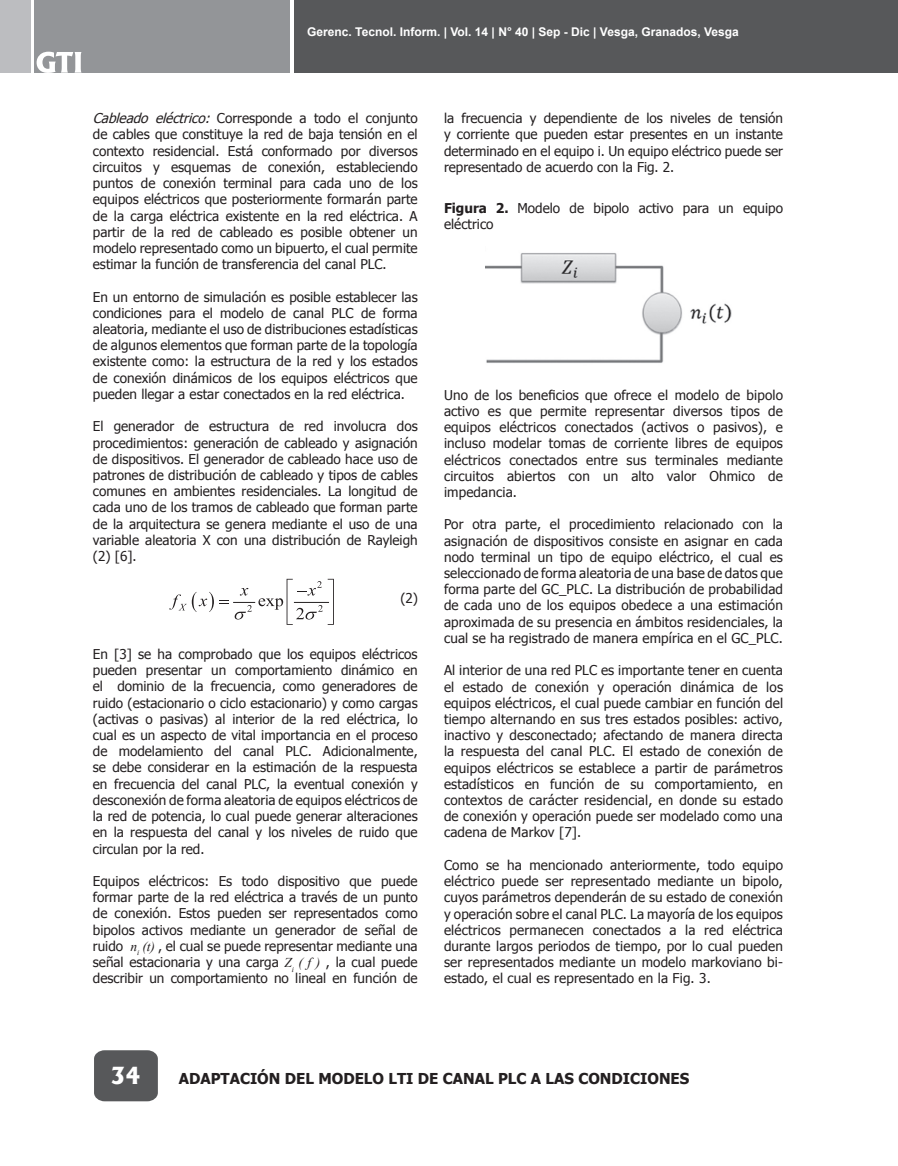
<style>
.page{position:relative;width:898px;height:1166px;background:#fff}
.page>*{position:absolute;margin:0;border:0;box-sizing:border-box;transform-origin:0 0}
.t1{font:800 22.5px "Albertus";color:#fff}
.t2{font:700 15px "Tahoma";color:#231f20}
.t3{font:13.5px/16.2px "Tahoma";color:#231f20;text-align:justify}
.t4{font:700 12px "Arial";color:#fff}
.s1{font-style:italic}
.s2{font-family:"Times New Roman";font-style:italic}
.s3{font-weight:700}
</style>
<div class="page">
<div style="left:890px;top:0;width:7px;height:73px;background:#57585a"></div>
<div style="left:293px;top:0;width:596px;height:73px;background:#57585a"></div>
<div style="left:34px;top:0;width:255px;height:73px;background:#939598"></div>
<div style="left:0;top:0;width:30px;height:73px;background:#bcbdc0"></div>
<div style="left:94px;top:1050px;width:64px;height:50px;background:#57585a"></div>
<svg style="left:37px;top:52px;width:44px;height:21px"></svg>
<svg style="left:169px;top:578px;width:165px;height:46px"></svg>
<hr style="left:294px;top:602px;width:35px;height:1px;background:#231f20">
<img style="left:485px;top:253px;width:246px;height:110px">
<p class="t4" style="left:307px;top:24px;width:433px">Gerenc. Tecnol. Inform. | Vol. 14 | N° 40 | Sep - Dic | Vesga, Granados, Vesga</p>
<p class="t3" style="left:93px;top:110px;width:326px"><span class="s1">Cableado eléctrico:</span> Corresponde a todo el conjunto de cables que constituye la red de baja tensión en el contexto residencial. Está conformado por diversos circuitos y esquemas de conexión, estableciendo puntos de conexión terminal para cada uno de los equipos eléctricos que posteriormente formarán parte de la carga eléctrica existente en la red eléctrica. A partir de la red de cableado es posible obtener un modelo representado como un bipuerto, el cual permite estimar la función de transferencia del canal PLC.</p>
<p class="t3" style="left:93px;top:288px;width:326px">En un entorno de simulación es posible establecer las condiciones para el modelo de canal PLC de forma aleatoria, mediante el uso de distribuciones estadísticas de algunos elementos que forman parte de la topología existente como: la estructura de la red y los estados de conexión dinámicos de los equipos eléctricos que pueden llegar a estar conectados en la red eléctrica.</p>
<p class="t3" style="left:93px;top:417px;width:326px">El generador de estructura de red involucra dos procedimientos: generación de cableado y asignación de dispositivos. El generador de cableado hace uso de patrones de distribución de cableado y tipos de cables comunes en ambientes residenciales. La longitud de cada uno de los tramos de cableado que forman parte de la arquitectura se genera mediante el uso de una variable aleatoria X con una distribución de Rayleigh (2) [6].</p>
<p class="t3" style="left:400px;top:589px;width:19px">(2)</p>
<p class="t3" style="left:93px;top:645px;width:326px">En [3] se ha comprobado que los equipos eléctricos pueden presentar un comportamiento dinámico en el dominio de la frecuencia, como generadores de ruido (estacionario o ciclo estacionario) y como cargas (activas o pasivas) al interior de la red eléctrica, lo cual es un aspecto de vital importancia en el proceso de modelamiento del canal PLC. Adicionalmente, se debe considerar en la estimación de la respuesta en frecuencia del canal PLC, la eventual conexión y desconexión de forma aleatoria de equipos eléctricos de la red de potencia, lo cual puede generar alteraciones en la respuesta del canal y los niveles de ruido que circulan por la red.</p>
<p class="t3" style="left:93px;top:872px;width:326px">Equipos eléctricos: Es todo dispositivo que puede formar parte de la red eléctrica a través de un punto de conexión. Estos pueden ser representados como bipolos activos mediante un generador de señal de ruido <span class="s2">n</span><sub>i</sub> <span class="s2">(t)</span> , el cual se puede representar mediante una señal estacionaria y una carga <span class="s2">Z</span><sub>i</sub> <span class="s2">( f )</span> , la cual puede describir un comportamiento no lineal en función de</p>
<p class="t3" style="left:444px;top:110px;width:340px">la frecuencia y dependiente de los niveles de tensión y corriente que pueden estar presentes en un instante determinado en el equipo i. Un equipo eléctrico puede ser representado de acuerdo con la Fig. 2.</p>
<p class="t3" style="left:444px;top:199px;width:340px"><span class="s3">Figura 2.</span> Modelo de bipolo activo para un equipo eléctrico</p>
<p class="t3" style="left:444px;top:386px;width:340px">Uno de los beneficios que ofrece el modelo de bipolo activo es que permite representar diversos tipos de equipos eléctricos conectados (activos o pasivos), e incluso modelar tomas de corriente libres de equipos eléctricos conectados entre sus terminales mediante circuitos abiertos con un alto valor Ohmico de impedancia.</p>
<p class="t3" style="left:444px;top:515px;width:340px">Por otra parte, el procedimiento relacionado con la asignación de dispositivos consiste en asignar en cada nodo terminal un tipo de equipo eléctrico, el cual es seleccionado de forma aleatoria de una base de datos que forma parte del GC_PLC. La distribución de probabilidad de cada uno de los equipos obedece a una estimación aproximada de su presencia en ámbitos residenciales, la cual se ha registrado de manera empírica en el GC_PLC.</p>
<p class="t3" style="left:444px;top:661px;width:340px">Al interior de una red PLC es importante tener en cuenta el estado de conexión y operación dinámica de los equipos eléctricos, el cual puede cambiar en función del tiempo alternando en sus tres estados posibles: activo, inactivo y desconectado; afectando de manera directa la respuesta del canal PLC. El estado de conexión de equipos eléctricos se establece a partir de parámetros estadísticos en función de su comportamiento, en contextos de carácter residencial, en donde su estado de conexión y operación puede ser modelado como una cadena de Markov [7].</p>
<p class="t3" style="left:444px;top:856px;width:340px">Como se ha mencionado anteriormente, todo equipo eléctrico puede ser representado mediante un bipolo, cuyos parámetros dependerán de su estado de conexión y operación sobre el canal PLC. La mayoría de los equipos eléctricos permanecen conectados a la red eléctrica durante largos periodos de tiempo, por lo cual pueden ser representados mediante un modelo markoviano bi&shy;estado, el cual es representado en la Fig. 3.</p>
<h1 class="t1" style="left:110px;top:1061px;width:31px">34</h1>
<p class="t2" style="left:179px;top:1067px;width:512px">ADAPTACIÓN DEL MODELO LTI DE CANAL PLC A LAS CONDICIONES</p>
</div>
